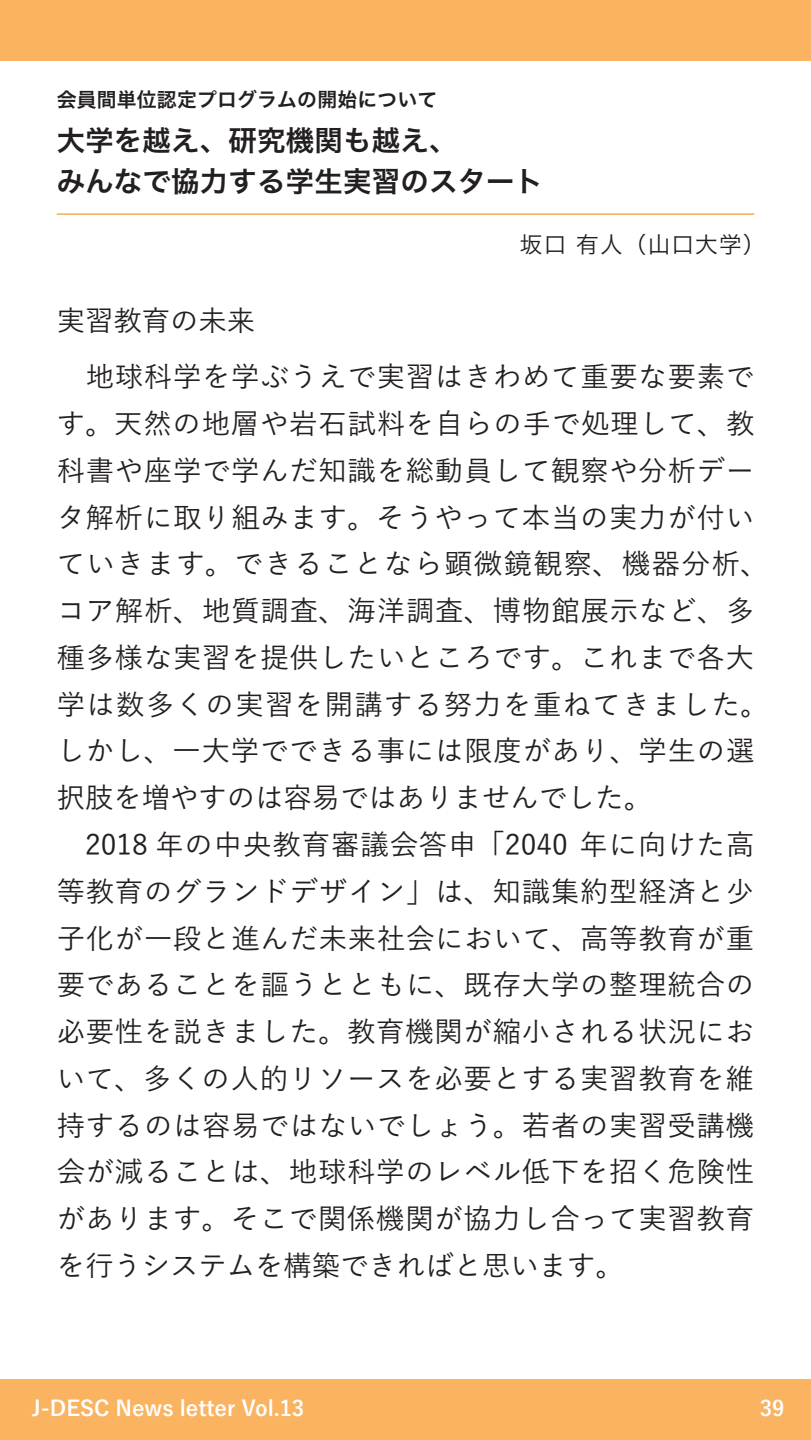
<style>
.page{position:relative;width:811px;height:1440px;background:#fff}
.page>*{position:absolute;margin:0;border:0;box-sizing:border-box;transform-origin:0 0}
.t1{font:500 28.4px/46.8px "Yu Go";letter-spacing:.025em;color:#231f20}
.t2{font:28.4px/41.2px "Hira Kaku Pro W6";letter-spacing:.01em;color:#231f20}
.t3{font:22.6px "Hira Kaku Pro W3";letter-spacing:.05em;color:#231f20}
.t4{font:700 21.2px "Yu Go";color:#fff}
.t5{font:19.8px "Hira Kaku Pro W6";letter-spacing:.01em;color:#231f20}
</style>
<div class="page">
<div style="left:0;top:0;width:811px;height:60px;background:#f9b361"></div>
<div style="left:0;top:1380px;width:811px;height:60px;background:#f9b361"></div>
<hr style="left:57px;top:213px;width:697px;height:2px;background:#f7931d">
<p class="t5" style="left:57px;top:81px;width:382px">会員間単位認定プログラムの開始について</p>
<p class="t2" style="left:57px;top:119px;width:488px">大学を越え、研究機関も越え、<br>みんなで協力する学生実習のスタート</p>
<p class="t3" style="left:520px;top:224px;width:247px">坂口 有人（山口大学）</p>
<p class="t1" style="left:57px;top:288px;width:699px;line-height:56.6px">実習教育の未来<br>　地球科学を学ぶうえで実習はきわめて重要な要素で</p>
<p class="t1" style="left:57px;top:397px;width:713px">す。天然の地層や岩石試料を自らの手で処理して、教科書や座学で学んだ知識を総動員して観察や分析データ解析に取り組みます。そうやって本当の実力が付いていきます。できることなら顕微鏡観察、機器分析、コア解析、地質調査、海洋調査、博物館展示など、多種多様な実習を提供したいところです。これまで各大学は数多くの実習を開講する努力を重ねてきました。しかし、一大学でできる事には限度があり、学生の選択肢を増やすのは容易ではありませんでした。<br>　2018 年の中央教育審議会答申「2040 年に向けた高等教育のグランドデザイン」は、知識集約型経済と少子化が一段と進んだ未来社会において、高等教育が重要であることを謳うとともに、既存大学の整理統合の必要性を説きました。教育機関が縮小される状況において、多くの人的リソースを必要とする実習教育を維持するのは容易ではないでしょう。若者の実習受講機会が減ることは、地球科学のレベル低下を招く危険性があります。そこで関係機関が協力し合って実習教育を行うシステムを構築できればと思います。</p>
<p class="t4" style="left:32px;top:1397px;width:274px">J-DESC News letter Vol.13</p>
<p class="t4" style="left:760px;top:1396px;width:26px">39</p>
</div>
